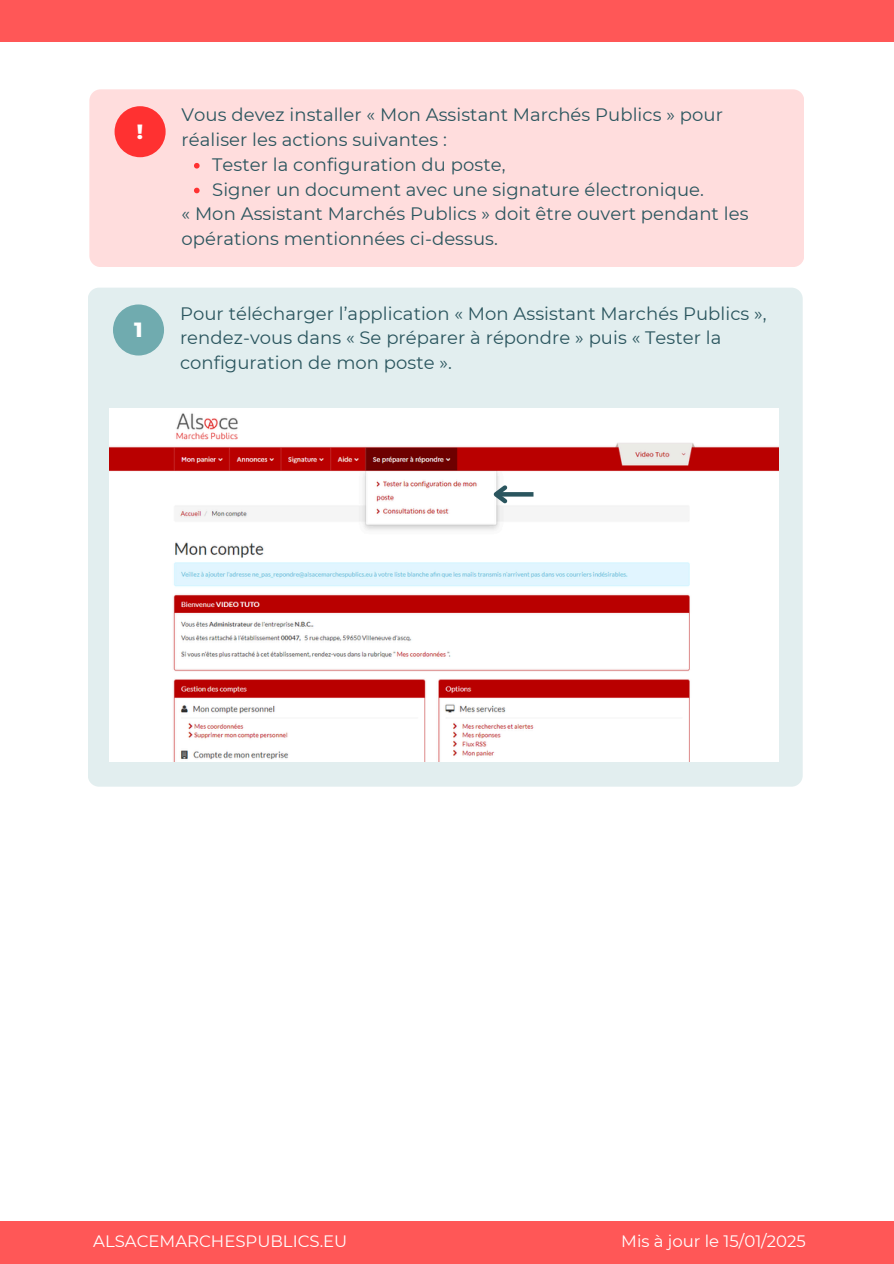
<style>
.page{position:relative;width:894px;height:1264px;background:#fff}
.page>*{position:absolute;margin:0;border:0;box-sizing:border-box;transform-origin:0 0}
.t1{font:800 21px "Montserrat";color:#fff}
.t2{font:18px/24.8px "Montserrat";letter-spacing:.005em;color:#2a555e}
.t3{font:16.5px "Montserrat";color:#fff}
</style>
<div class="page">
<div style="left:88px;top:287px;width:714px;height:499px;background:#e2eeef;border-radius:11px"></div>
<img style="left:110px;top:408px;width:668px;height:353px">
<div style="left:113px;top:304px;width:51px;height:51px;background:#70abaf;border-radius:50%"></div>
<div style="left:89px;top:89px;width:714px;height:178px;background:#fdd;border-radius:11px"></div>
<div style="left:114px;top:106px;width:51px;height:51px;background:#ff3131;border-radius:50%"></div>
<svg style="left:511px;top:492px;width:22px;height:4px"></svg>
<svg style="left:488px;top:481px;width:23px;height:26px"></svg>
<svg style="left:194px;top:163px;width:5px;height:5px"></svg>
<svg style="left:194px;top:188px;width:5px;height:5px"></svg>
<div style="left:0;top:0;width:893px;height:42px;background:#ff5757"></div>
<div style="left:0;top:1221px;width:893px;height:42px;background:#ff5757"></div>
<p class="t1" style="left:137px;top:118px;width:8px">!</p>
<p class="t1" style="left:134px;top:317px;width:10px">1</p>
<h1 class="t2" style="left:181px;top:102px;width:542px">Vous devez installer « Mon Assistant Marchés Publics » pour réaliser les actions suivantes :</h1>
<p class="t2" style="left:212px;top:152px;width:295px">Tester la configuration du poste,</p>
<p class="t2" style="left:212px;top:177px;width:493px">Signer un document avec une signature électronique.</p>
<h1 class="t2" style="left:181px;top:201px;width:568px">« Mon Assistant Marchés Publics » doit être ouvert pendant les opérations mentionnées ci-dessus.</h1>
<h1 class="t2" style="left:180px;top:301px;width:588px">Pour télécharger l’application « Mon Assistant Marchés Publics », rendez-vous dans « Se préparer à répondre » puis « Tester la configuration de mon poste ».</h1>
<p class="t3" style="left:93px;top:1231px;width:255px">ALSACEMARCHESPUBLICS.EU</p>
<p class="t3" style="left:621px;top:1231px;width:186px">Mis à jour le 15/01/2025</p>
</div>
